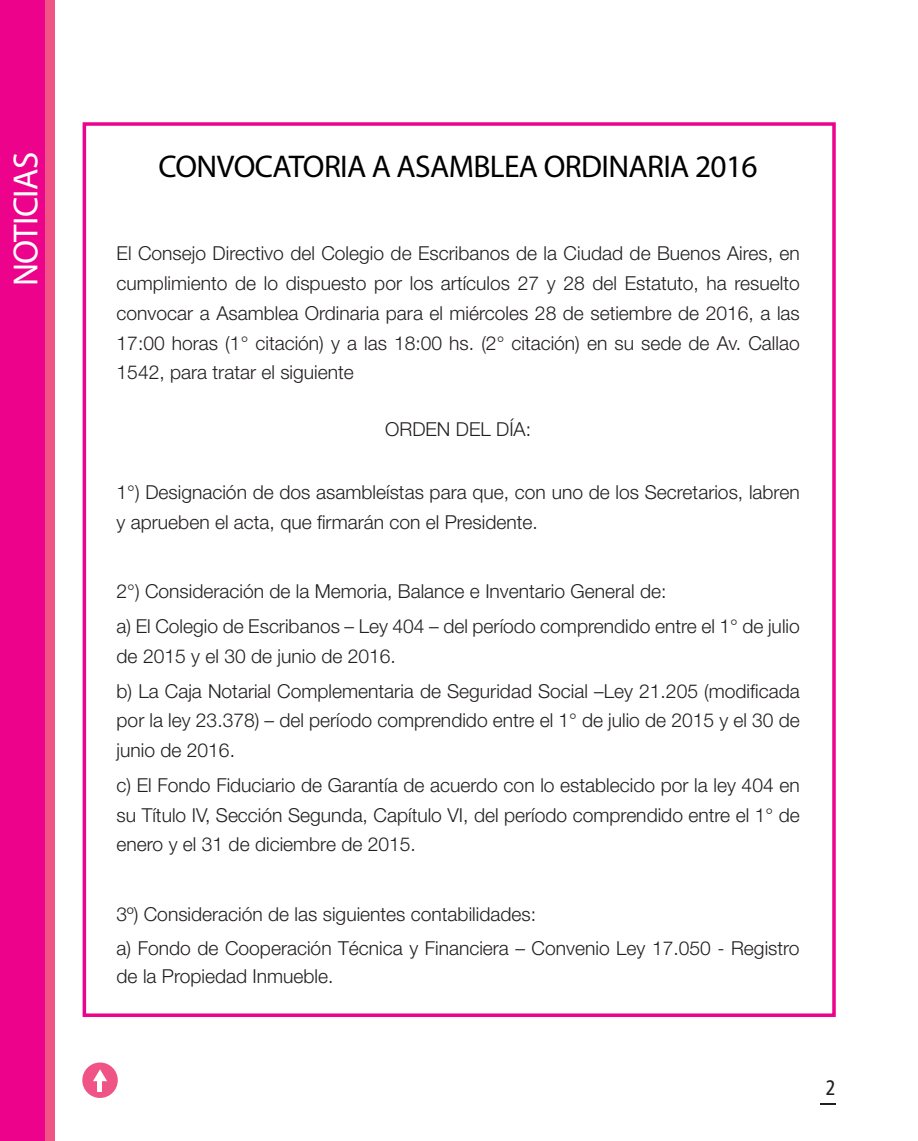
<style>
.page{position:relative;width:918px;height:1141px;background:#fff}
.page>*{position:absolute;margin:0;border:0;box-sizing:border-box;transform-origin:0 0}
.t1{font:35px "Myriad Pro";letter-spacing:-.02em;color:#fff}
.Titulo{font:31.5px "Myriad Pro";letter-spacing:-.02em;color:#000}
.t2{font:condensed 21px "Frutiger LT Std";color:#231f20}
.Texto{font:300 19.25px/29.8px "Helvetica Neue";color:#231f20;text-align:justify}
</style>
<div class="page">
<svg style="left:820px;top:1103px;width:16px;height:2px"></svg>
<div style="left:0;top:0;width:54px;height:1141px;background:#f05386"></div>
<div style="left:0;top:0;width:45px;height:1141px;background:#ed028c"></div>
<div style="left:82px;top:1062px;width:36px;height:36px;background:#f05386;border-radius:50%"></div>
<svg style="left:93px;top:1069px;width:14px;height:12px"></svg>
<hr style="left:98px;top:1076px;width:4px;height:15px;background:#fff">
<div style="left:83px;top:122px;width:753px;height:895px;border:4px solid #ed028c"></div>
<h1 class="t1" style="left:4px;top:286px;width:136px;rotate:-90deg">NOTICIAS</h1>
<p class="Titulo" style="left:159px;top:147px;width:601px">CONVOCATORIA A ASAMBLEA ORDINARIA 2016</p>
<p class="Texto" style="left:117px;top:238px;width:685px">El Consejo Directivo del Colegio de Escribanos de la Ciudad de Buenos Aires, en cumplimiento de lo dispuesto por los artículos 27 y 28 del Estatuto, ha resuelto convocar a Asamblea Ordinaria para el miércoles 28 de setiembre de 2016, a las 17:00 horas (1° citación) y a las 18:00 hs. (2° citación) en su sede de Av. Callao 1542, para tratar el siguiente</p>
<p class="Texto" style="left:385px;top:414px;width:147px">ORDEN DEL DÍA:</p>
<p class="Texto" style="left:117px;top:477px;width:684px">1°) Designación de dos asambleístas para que, con uno de los Secretarios, labren y aprueben el acta, que firmarán con el Presidente.</p>
<p class="Texto" style="left:117px;top:576px;width:551px">2°) Consideración de la Memoria, Balance e Inventario General de:</p>
<p class="Texto" style="left:117px;top:611px;width:685px">a) El Colegio de Escribanos – Ley 404 – del período comprendido entre el 1° de julio de 2015 y el 30 de junio de 2016.</p>
<p class="Texto" style="left:117px;top:675px;width:684px">b) La Caja Notarial Complementaria de Seguridad Social –Ley 21.205 (modificada por la ley 23.378) – del período comprendido entre el 1° de julio de 2015 y el 30 de junio de 2016.</p>
<p class="Texto" style="left:117px;top:770px;width:685px">c) El Fondo Fiduciario de Garantía de acuerdo con lo establecido por la ley 404 en su Título IV, Sección Segunda, Capítulo VI, del período comprendido entre el 1° de enero y el 31 de diciembre de 2015.</p>
<p class="Texto" style="left:117px;top:899px;width:421px">3º) Consideración de las siguientes contabilidades:</p>
<p class="Texto" style="left:117px;top:934px;width:684px;line-height:28px">a) Fondo de Cooperación Técnica y Financiera – Convenio Ley 17.050 - Registro de la Propiedad Inmueble.</p>
<p class="t2" style="left:825px;top:1075px;width:12px">2</p>
</div>
